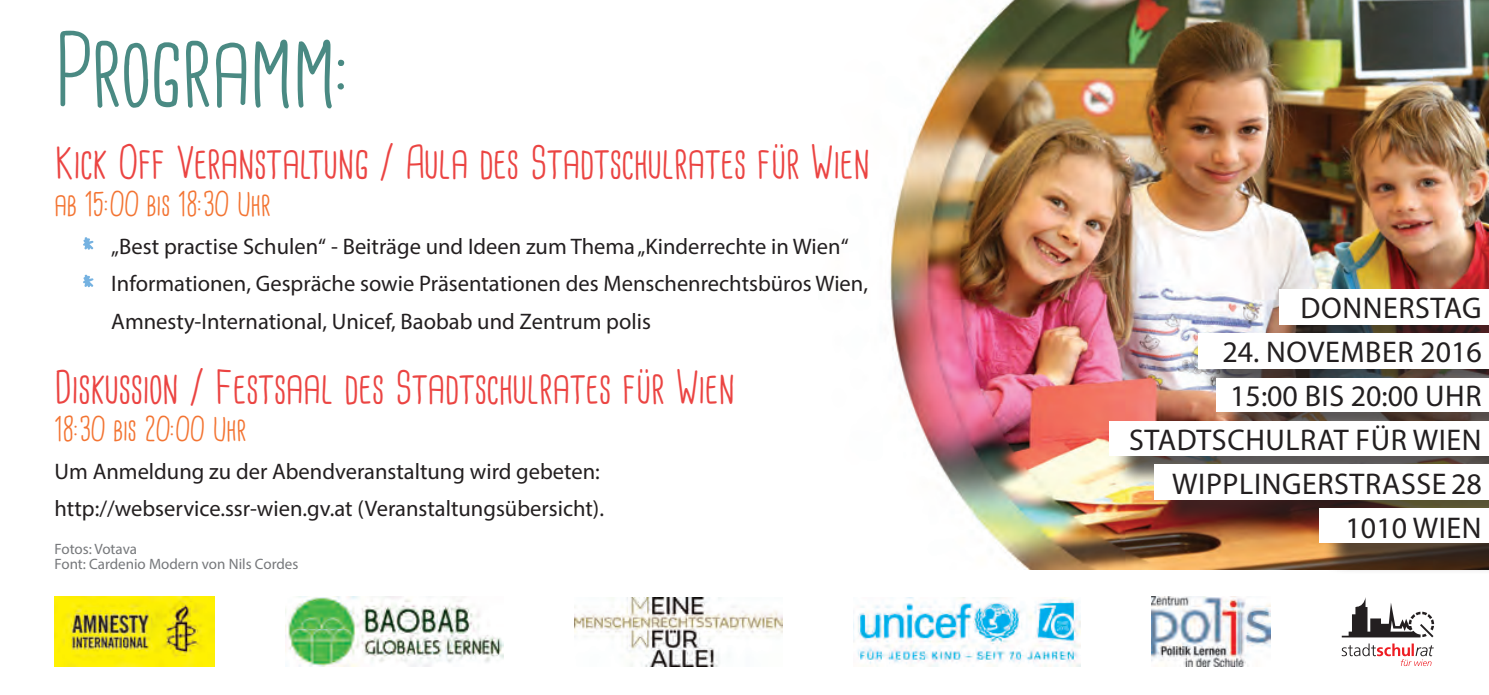
<style>
.page{position:relative;width:1489px;height:695px;background:#fff}
.page>*{position:absolute;margin:0;border:0;box-sizing:border-box;transform-origin:0 0}
.t1{font:100px "Cardenio Modern";color:#4a8a83}
.t2{font:700 60px "Moon Flower";color:#75b2e1}
.t3{font:45px "Cardenio Modern";color:#eb4442}
.t4{font:32.5px "Cardenio Modern";color:#f37432}
.t5{font:30px/43.8px "Myriad Pro";letter-spacing:.02em;color:#231f20;text-align:right}
.t6{font:22.5px/37.5px "Myriad Pro";color:#231f20}
.t7{font:15px/15px "Myriad Pro";color:#76787b}
</style>
<div class="page">
<img style="left:890px;top:0;width:598px;height:569px">
<img style="left:55px;top:596px;width:159px;height:70px">
<img style="left:285px;top:596px;width:218px;height:70px">
<img style="left:574px;top:597px;width:208px;height:69px">
<img style="left:853px;top:597px;width:227px;height:69px">
<img style="left:1151px;top:596px;width:119px;height:70px">
<svg style="left:1341px;top:643px;width:92px;height:23px"></svg>
<svg style="left:1341px;top:597px;width:92px;height:40px"></svg>
<div style="left:1113px;top:293px;width:375px;height:282px;background:#231f20;opacity:.75"></div>
<div style="left:1318px;top:508px;width:170px;height:35px;background:#fff"></div>
<div style="left:1109px;top:421px;width:379px;height:35px;background:#fff"></div>
<div style="left:1154px;top:464px;width:334px;height:36px;background:#fff"></div>
<div style="left:1216px;top:378px;width:272px;height:33px;background:#fff"></div>
<div style="left:1198px;top:333px;width:290px;height:35px;background:#fff"></div>
<div style="left:1278px;top:289px;width:210px;height:36px;background:#fff"></div>
<h1 class="t1" style="left:55px;top:12px;width:299px">Programm:</h1>
<h3 class="t3" style="left:55px;top:136px;width:816px">Kick Off Veranstaltung / Aula des Stadtschulrates für Wien</h3>
<h3 class="t4" style="left:55px;top:185px;width:218px">ab 15:00 bis 18:30 Uhr</h3>
<h2 class="t2" style="left:76px;top:228px;width:24px">*</h2>
<p class="t6" style="left:111px;top:227px;width:738px">„Best practise Schulen“ - Beiträge und Ideen zum Thema „Kinderrechte in Wien“</p>
<h2 class="t2" style="left:76px;top:265px;width:24px">*</h2>
<p class="t6" style="left:111px;top:264px;width:758px">Informationen, Gespräche sowie Präsentationen des Menschenrechtsbüros Wien,<br>Amnesty-International, Unicef, Baobab und Zentrum polis</p>
<h3 class="t3" style="left:55px;top:361px;width:681px">Diskussion / Festsaal des Stadtschulrates für Wien</h3>
<h3 class="t4" style="left:55px;top:410px;width:193px">18:30 bis 20:00 Uhr</h3>
<p class="t6" style="left:55px;top:452px;width:551px">Um Anmeldung zu der Abendveranstaltung wird gebeten: http://webservice.ssr-wien.gv.at (Veranstaltungsübersicht).</p>
<p class="t7" style="left:55px;top:541px;width:245px">Fotos: Votava<br>Font: Cardenio Modern von Nils Cordes</p>
<h3 class="t5" style="left:1300px;top:286px;width:182px">DONNERSTAG</h3>
<h3 class="t5" style="left:1129px;top:330px;width:354px">24. NOVEMBER 2016<br>15:00 BIS 20:00 UHR<br>STADTSCHULRAT FÜR WIEN</h3>
<h3 class="t5" style="left:1172px;top:461px;width:311px">WIPPLINGERSTRASSE 28</h3>
<h3 class="t5" style="left:1345px;top:505px;width:137px">1010 WIEN</h3>
</div>
